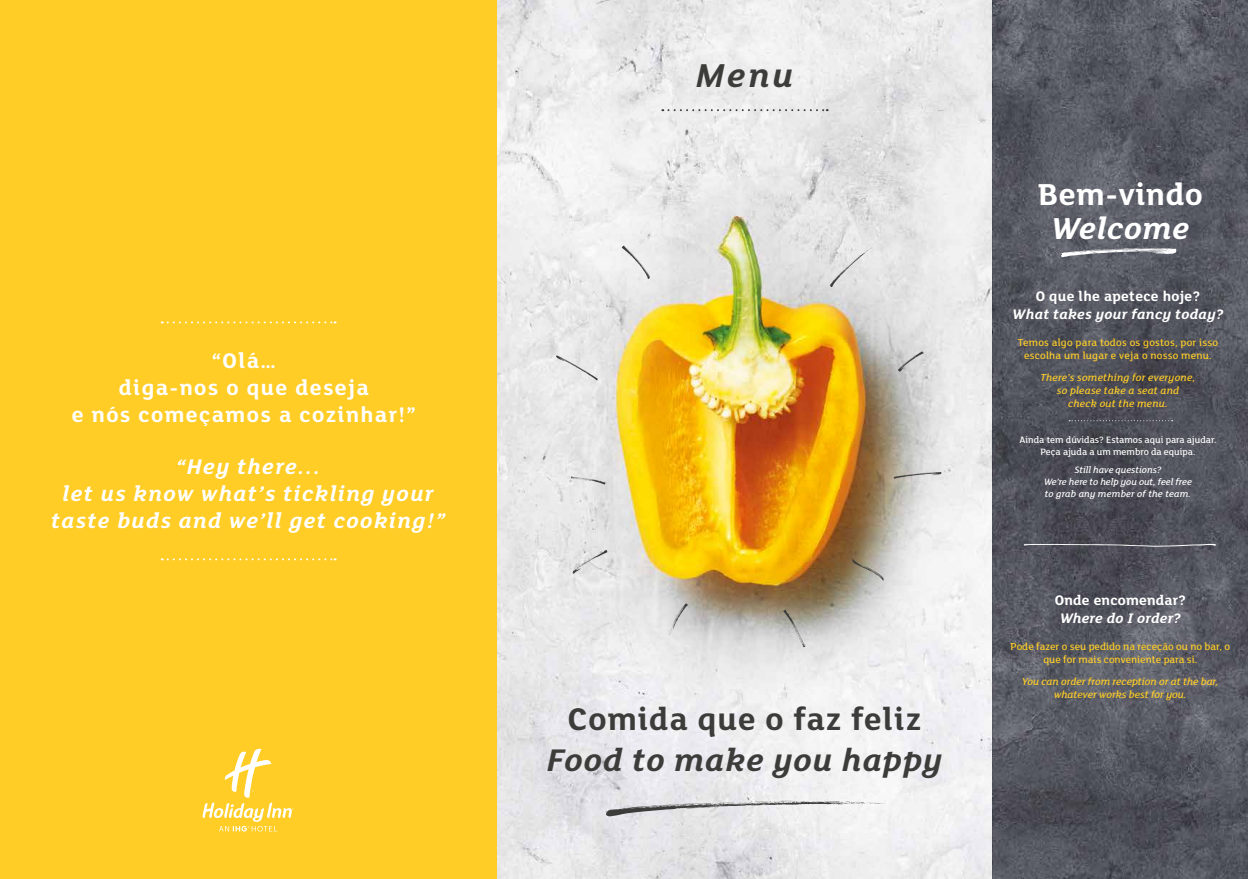
<style>
.page{position:relative;width:1248px;height:879px;background:#fff}
.page>*{position:absolute;margin:0;border:0;box-sizing:border-box;transform-origin:0 0}
.t1{font:italic 700 36px "FS Lola";color:#3c3c3b}
.t2{font:700 34px "FS Lola";letter-spacing:.03em;color:#3c3c3b}
.t3{font:italic 700 34px "FS Lola";letter-spacing:.03em;color:#3c3c3b}
.t4{font:700 33px "FS Lola";letter-spacing:.02em;color:#fff}
.t5{font:italic 700 33px "FS Lola";letter-spacing:.02em;color:#fff}
.t6{font:italic 700 23px/27px "FS Lola";letter-spacing:.06em;color:#fff;text-align:center}
.t7{font:700 23px/27px "FS Lola";letter-spacing:.06em;color:#fff;text-align:center}
.t8{font:italic 700 15px "FS Lola";letter-spacing:.02em;color:#fff}
.t9{font:700 15px "FS Lola";letter-spacing:.02em;color:#fff}
.t10{font:500 11px/13.2px "FS Lola";color:#ffcd26;text-align:center}
.t11{font:500 11px/13.2px "FS Lola";letter-spacing:.02em;color:#ffcd26;text-align:center}
.t12{font:italic 500 11px/13.2px "FS Lola";letter-spacing:.02em;color:#ffcd26;text-align:center}
.t13{font:italic 500 11px/13.2px "FS Lola";color:#ffcd26;text-align:center}
.t14{font:italic 500 10px/12px "FS Lola";color:#fff;text-align:center}
.t15{font:500 10px/12px "FS Lola";color:#fff;text-align:center}
</style>
<div class="page">
<img style="left:496px;top:0;width:751px;height:879px">
<div style="left:0;top:0;width:496px;height:879px;background:#ffcd26"></div>
<svg style="left:605px;top:800px;width:280px;height:16px"></svg>
<svg style="left:662px;top:109px;width:165px;height:2px"></svg>
<svg style="left:162px;top:321px;width:173px;height:2px"></svg>
<svg style="left:162px;top:558px;width:173px;height:2px"></svg>
<svg style="left:852px;top:558px;width:31px;height:23px"></svg>
<svg style="left:572px;top:550px;width:35px;height:24px"></svg>
<svg style="left:783px;top:609px;width:22px;height:38px"></svg>
<svg style="left:669px;top:603px;width:18px;height:33px"></svg>
<svg style="left:893px;top:472px;width:48px;height:7px"></svg>
<svg style="left:571px;top:476px;width:34px;height:8px"></svg>
<svg style="left:897px;top:351px;width:26px;height:20px"></svg>
<svg style="left:556px;top:355px;width:42px;height:25px"></svg>
<svg style="left:829px;top:247px;width:42px;height:40px;background:#dcdcdc"></svg>
<svg style="left:621px;top:246px;width:28px;height:33px"></svg>
<svg style="left:202px;top:748px;width:92px;height:83px"></svg>
<svg style="left:1068px;top:420px;width:104px;height:1px"></svg>
<svg style="left:1023px;top:544px;width:192px;height:3px"></svg>
<svg style="left:1060px;top:248px;width:116px;height:9px"></svg>
<h3 class="t7" style="left:72px;top:346px;width:345px">“Olá…<br>diga-nos o que deseja<br>e nós começamos a cozinhar!”</h3>
<h3 class="t6" style="left:51px;top:452px;width:396px">“Hey there...<br>let us know what’s tickling your taste buds and we’ll get cooking!”</h3>
<h1 class="t1" style="left:695px;top:51px;width:99px">Menu</h1>
<h2 class="t2" style="left:568px;top:695px;width:355px">Comida que o faz feliz</h2>
<h2 class="t3" style="left:546px;top:736px;width:397px">Food to make you happy</h2>
<h3 class="t4" style="left:1038px;top:172px;width:166px">Bem-vindo</h3>
<h3 class="t5" style="left:1051px;top:205px;width:139px">Welcome</h3>
<h3 class="t9" style="left:1035px;top:285px;width:166px">O que lhe apetece hoje?</h3>
<h3 class="t8" style="left:1012px;top:303px;width:212px">What takes your fancy today?</h3>
<p class="t11" style="left:1017px;top:335px;width:202px">Temos algo para todos os gostos, por isso escolha um lugar e veja o nosso menu.</p>
<p class="t12" style="left:1040px;top:370px;width:156px">There’s something for everyone, so please take a seat and<br>check out the menu.</p>
<p class="t15" style="left:1019px;top:434px;width:198px">Ainda tem dúvidas? Estamos aqui para ajudar.<br>Peça ajuda a um membro da equipa.</p>
<p class="t14" style="left:1043px;top:463px;width:149px">Still have questions?<br>We’re here to help you out, feel free to grab any member of the team.</p>
<h3 class="t9" style="left:1054px;top:589px;width:133px">Onde encomendar?</h3>
<h3 class="t8" style="left:1059px;top:607px;width:122px">Where do I order?</h3>
<p class="t10" style="left:1010px;top:639px;width:221px">Pode fazer o seu pedido na receção ou no bar, o que for mais conveniente para si.</p>
<p class="t13" style="left:1022px;top:674px;width:198px">You can order from reception or at the bar, whatever works best for you.</p>
</div>
